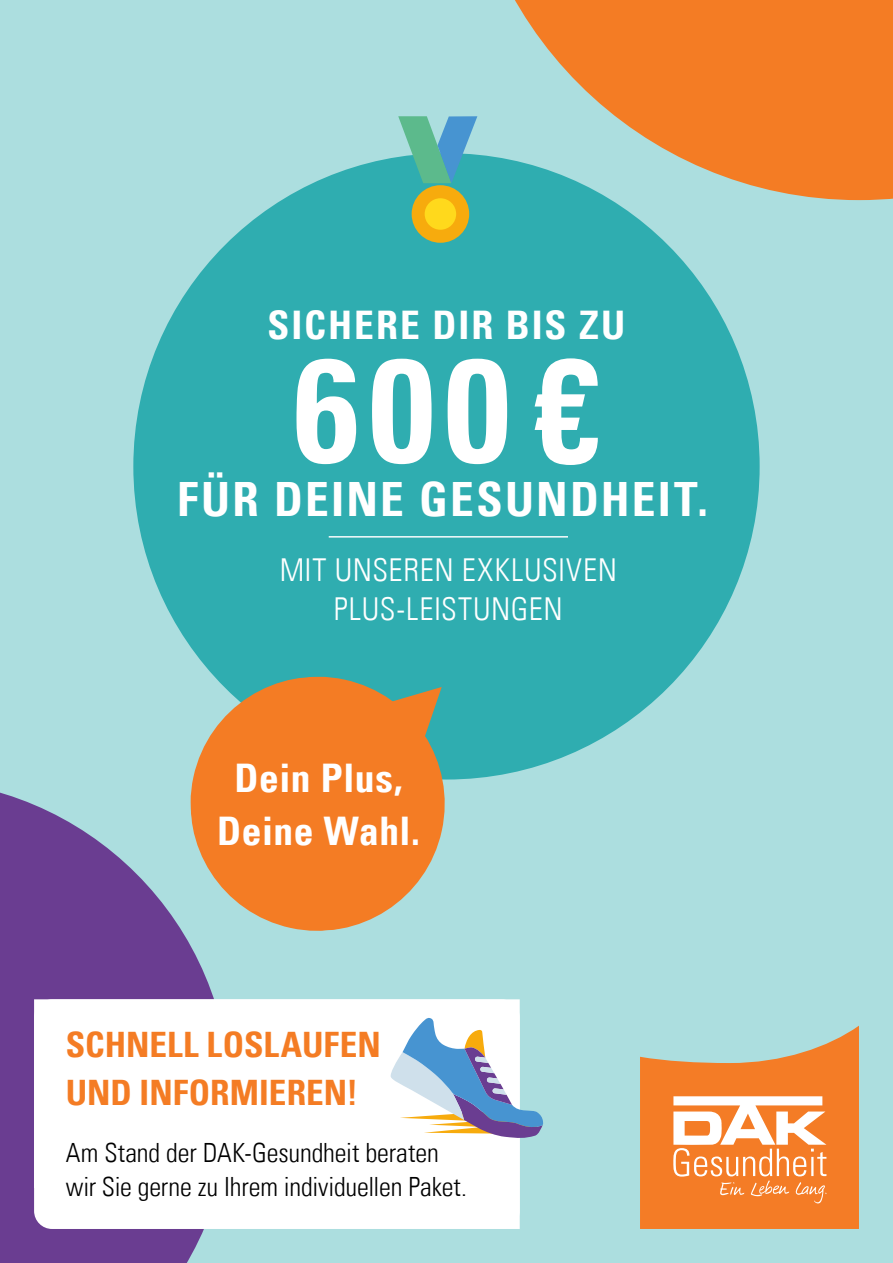
<style>
.page{position:relative;width:893px;height:1263px;background:#acdedf}
.page>*{position:absolute;margin:0;border:0;box-sizing:border-box;transform-origin:0 0}
.t1{font:147.3px "Univers Com 67 Bold Cond";color:#fff}
.t2{font:47.4px "Univers Com 67 Bold Cond";letter-spacing:.045em;color:#fff}
.t3{font:39.45px/53.2px "Univers Com 67 Bold Cond";letter-spacing:.02em;color:#fff;text-align:center}
.t4{font:39.45px "Univers Com 67 Bold Cond";letter-spacing:.05em;color:#fff}
.t5{font:35.1px/47.8px "Univers Com 67 Bold Cond";color:#f47c24}
.t6{font:31.5px/39.5px "Univers Com 47 Light Cond";letter-spacing:.02em;color:#fff;text-align:center}
.t7{font:26.55px/33.8px "Univers Com 47 Light Cond";letter-spacing:-.005em;color:#000}
</style>
<div class="page">
<svg style="left:477px;top:0;width:416px;height:200px;fill:#f47c24"></svg>
<svg style="left:0;top:792px;width:214px;height:471px;fill:#6a3d91"></svg>
<div style="left:34px;top:999px;width:486px;height:230px;background:#fff"></div>
<div style="left:133px;top:153px;width:627px;height:626px;background:#2fadb0;border-radius:50%"></div>
<hr style="left:329px;top:536px;width:239px;height:1px;background:#fff">
<svg style="left:389px;top:1017px;width:154px;height:122px;background:#b8c9d9"></svg>
<svg style="left:181px;top:667px;width:276px;height:273px;fill:#f47c24"></svg>
<svg style="left:385px;top:687px;width:57px;height:55px"></svg>
<svg style="left:398px;top:116px;width:79px;height:67px"></svg>
<div style="left:412px;top:185px;width:57px;height:58px;background:#f7ab0d;border-radius:50%"></div>
<div style="left:425px;top:198px;width:31px;height:32px;background:#ffd91c;border-radius:50%"></div>
<svg style="left:640px;top:1026px;width:219px;height:203px;background:#ea9b5d"></svg>
<p class="t4" style="left:268px;top:301px;width:359px">SICHERE DIR BIS ZU</p>
<p class="t1" style="left:294px;top:320px;width:307px">600 €</p>
<p class="t2" style="left:177px;top:470px;width:532px">FÜR DEINE GESUNDHEIT.</p>
<p class="t6" style="left:280px;top:550px;width:339px">MIT UNSEREN EXKLUSIVEN<br>PLUS-LEISTUNGEN</p>
<p class="t3" style="left:217px;top:751px;width:204px">Dein Plus,<br>Deine Wahl.</p>
<p class="t5" style="left:66px;top:1021px;width:317px">SCHNELL LOSLAUFEN<br>UND INFORMIEREN!</p>
<p class="t7" style="left:66px;top:1136px;width:403px">Am Stand der DAK-Gesundheit beraten wir Sie gerne zu Ihrem individuellen Paket.</p>
</div>
